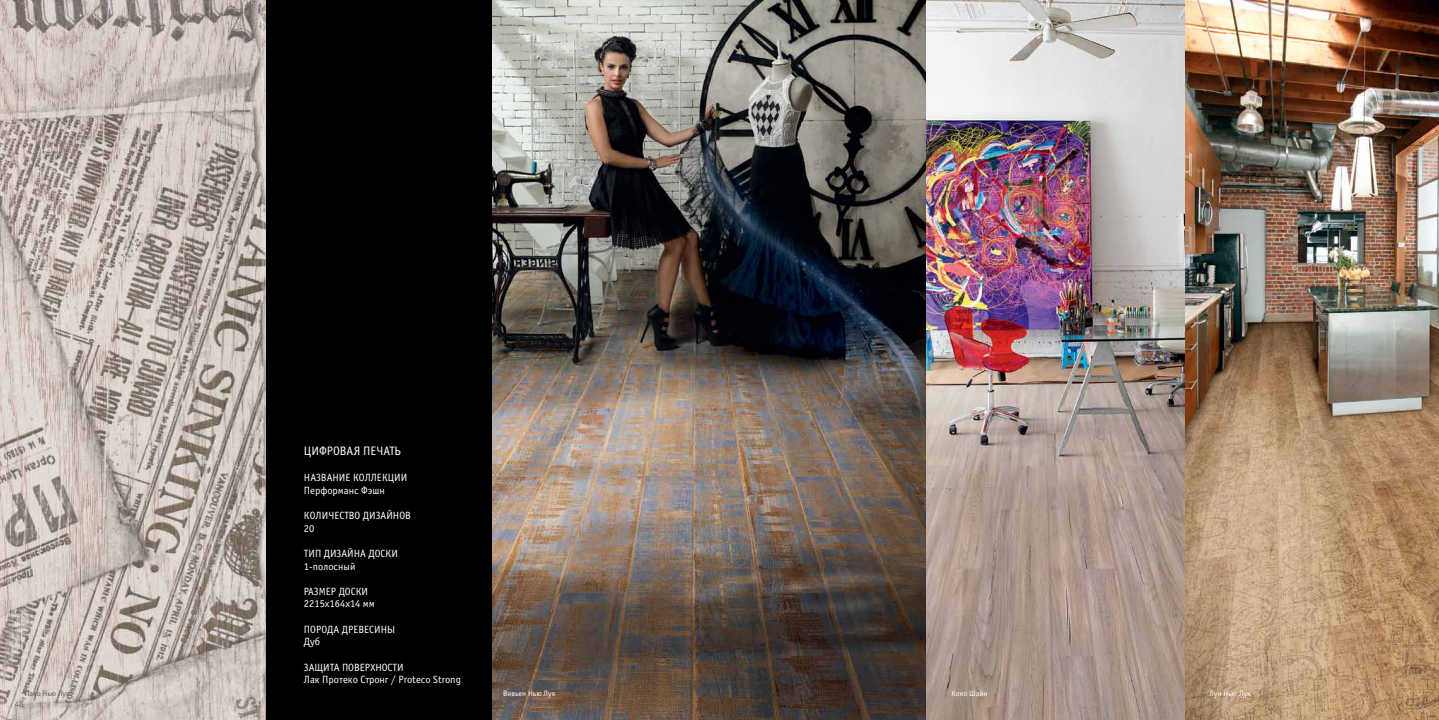
<style>
.page{position:relative;width:1439px;height:720px;background:#fff}
.page>*{position:absolute;margin:0;border:0;box-sizing:border-box;transform-origin:0 0}
.t1{font:12.25px "Officina Sans C";color:#fff}
.t2{font:10.5px/12.6px "Officina Sans C";color:#fff}
.t3{font:8.75px "Officina Sans ITC Pro";color:#58595b}
.t4{font:7.88px "Officina Sans C";color:#fff}
.t5{font:7.88px "Officina Sans C";color:#58595b}
</style>
<div class="page">
<img style="left:491px;top:0;width:435px;height:719px">
<div style="left:261px;top:0;width:230px;height:719px;background:#000"></div>
<img style="left:0;top:0;width:265px;height:719px">
<img style="left:926px;top:0;width:513px;height:719px">
<p class="t1" style="left:304px;top:444px;width:31px">ЦИФРОВАЯ</p>
<p class="t1" style="left:363px;top:444px;width:39px">ПЕЧАТЬ</p>
<p class="t2" style="left:304px;top:471px;width:7px">НАЗВАНИЕ</p>
<p class="t2" style="left:304px;top:471px;width:97px;text-indent:49px">КОЛЛЕКЦИИ<br>Перформанс Фэшн</p>
<p class="t2" style="left:304px;top:509px;width:47px">КОЛИ ЧЕСТВО</p>
<p class="t2" style="left:363px;top:509px;width:13px">ДИЗАЙНОВ</p>
<p class="t2" style="left:304px;top:522px;width:12px">20</p>
<p class="t2" style="left:304px;top:547px;width:95px">Тип дизайна доски<br>1-полосный</p>
<p class="t2" style="left:304px;top:585px;width:73px">Размер доски<br>2215x164x14 мм</p>
<p class="t2" style="left:304px;top:622px;width:91px">Порода древесины<br>Дуб</p>
<p class="t2" style="left:304px;top:660px;width:159px">Защита поверхности<br>Лак Протеко Стронг / Proteco Strong</p>
<p class="t5" style="left:25px;top:689px;width:46px">Пако Н ью Лук</p>
<p class="t4" style="left:503px;top:689px;width:54px">Вивьен Н ью Лук</p>
<p class="t4" style="left:951px;top:689px;width:37px">Коко Шайн</p>
<p class="t4" style="left:1209px;top:689px;width:43px">Луи Н ью Лук</p>
<p class="t3" style="left:15px;top:699px;width:10px">48</p>
<p class="t3" style="left:1415px;top:699px;width:10px">49</p>
</div>
